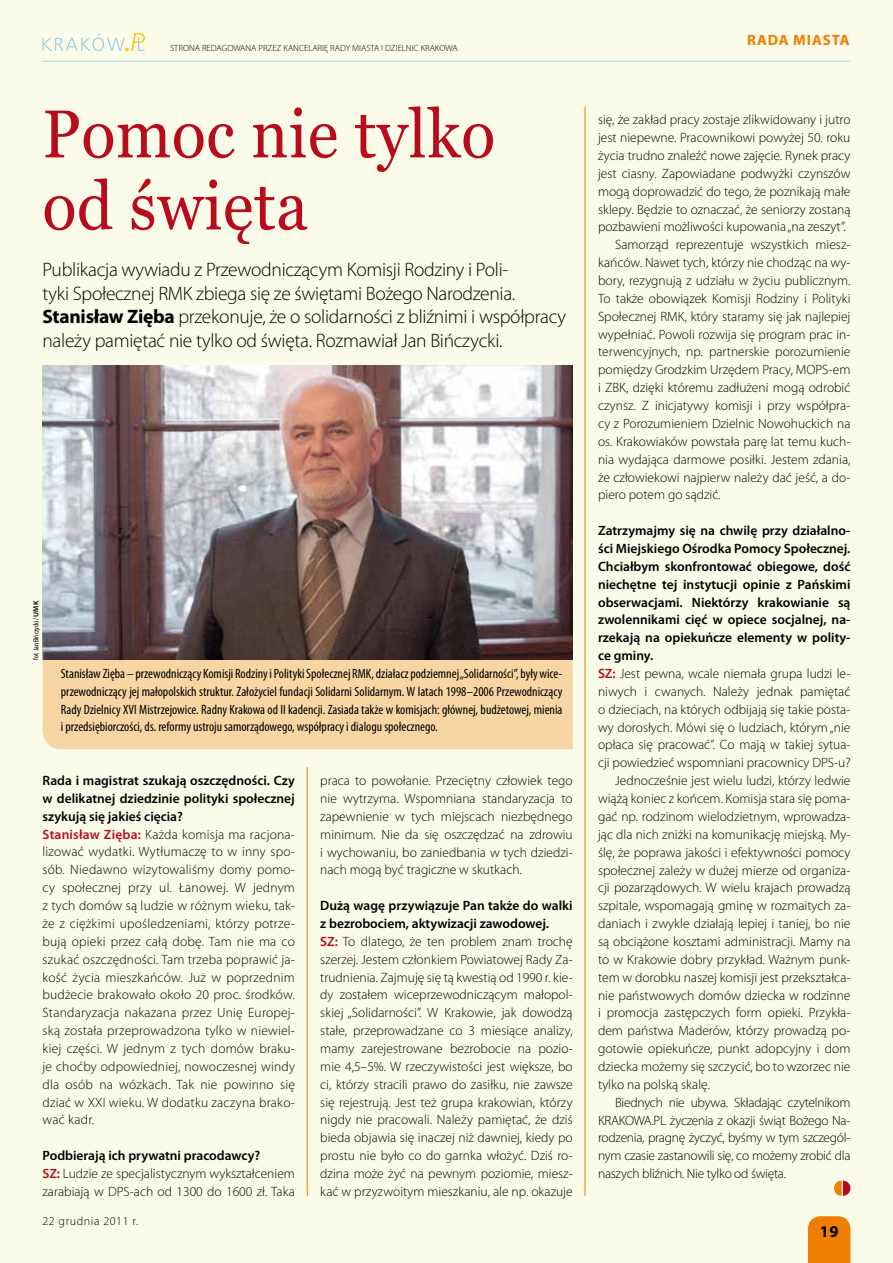
<style>
.page{position:relative;width:893px;height:1263px;background:#fbfbe9}
.page>*{position:absolute;margin:0;border:0;box-sizing:border-box;transform-origin:0 0}
.t1{font:67.5px/72px "Georgia";letter-spacing:.01em;color:#b80b1b;scale:.93 1}
.t2{font:300 19.5px/23.4px "Myriad Pro";letter-spacing:-.015em;color:#000}
.t3{font:700 16.5px "Myriad Pro";color:#000}
.t4{font:700 15px "Myriad Pro";color:#ee7f00}
.t5{font:300 13.5px/17.9px "Myriad Pro";color:#000}
.t6{font:condensed 13.5px/17.9px "Myriad Pro";color:#000;text-align:justify}
.t7{font:600 13.5px "Myriad Pro";color:#000}
.t8{font:300 13.5px "Myriad Pro";letter-spacing:-.02em;color:#000}
.t9{font:300 12px "Myriad Pro";letter-spacing:.05em;color:#000}
.t10{font:300 9px "Myriad Pro";color:#000}
.t11{font:condensed 7.5px "Myriad Pro";color:#000}
.s1{font-weight:700}
.s2{font-weight:600;font-stretch:normal}
.s3{font-weight:600}
.s4{font-weight:600;color:#b80b1b}
</style>
<div class="page">
<div style="left:808px;top:1216px;width:42px;height:47px;background:#ee7f00"></div>
<hr style="left:43px;top:61px;width:807px;height:1px;background:#a2daf4">
<svg style="left:43px;top:33px;width:102px;height:18px"></svg>
<svg style="left:834px;top:1180px;width:16px;height:16px"></svg>
<hr style="left:585px;top:106px;width:1px;height:1090px;background:#ee7f00">
<hr style="left:307px;top:767px;width:1px;height:429px;background:#ee7f00">
<div style="left:43px;top:553px;width:530px;height:196px;background:#f7d6a3"></div>
<img style="left:42px;top:366px;width:530px;height:294px">
<p class="t10" style="left:170px;top:42px;width:289px">STRONA REDAGOWANA PRZEZ KANCELARI Ę RADY MIASTA I DZI ELNIC KRAKOWA</p>
<h1 class="t1" style="left:43px;top:100px;width:488px">Pomoc nie tylko od święta</h1>
<p class="t2" style="left:42px;top:258px;width:525px">Publikacja wywiadu z Przewodniczącym Komisji Rodziny i Poli-<br>tyki Społecznej RMK zbiega się ze świętami Bożego Narodzenia.<br><span class="s1">STANISŁAW ZIĘBA</span> przekonuje, że o solidarności z bliźnimi i współpracy należy pamiętać nie tylko od święta. Rozmawiał Jan Bińczycki.</p>
<p class="t11" style="left:32px;top:660px;width:61px;rotate:-90deg">fot. Jan Bińczycki / <span class="s2">UMK</span></p>
<p class="t6" style="left:61px;top:664px;width:503px">Stanisław Zięba – przewodniczący Komisji Rodziny i Polityki Społecznej RMK, działacz podziemnej „Solidarności”, były wice&shy;przewodniczący jej małopolskich struktur. Założyciel fundacji Solidarni Solidarnym. W latach 1998–2006 Przewodniczący Rady Dzielnicy XVI Mistrzejowice. Radny Krakowa od II kadencji. Zasiada także w komisjach: głównej, budżetowej, mienia i przedsiębiorczości, ds. reformy ustroju samorządowego, współpracy i dialogu społecznego.</p>
<p class="t5" style="left:43px;top:771px;width:254px"><span class="s3">Rada i magistrat szukają oszczędności. Czy w delikatnej dziedzinie polityki społecznej szykują się jakieś cięcia?<br></span><span class="s4">Stanisław Zięba:</span> Każda komisja ma racjona&shy;lizować wydatki. Wytłumaczę to w inny spo&shy;sób. Niedawno wizytowaliśmy domy pomo&shy;cy społecznej przy ul. Łanowej. W jednym z tych domów są ludzie w różnym wieku, tak&shy;że z ciężkimi upośledzeniami, którzy potrze&shy;bują opieki przez całą dobę. Tam nie ma co szukać oszczędności. Tam trzeba poprawić ja&shy;kość życia mieszkańców. Już w poprzednim budżecie brakowało około 20 proc. środków.<br>Standaryzacja nakazana przez Unię Europej&shy;ską została przeprowadzona tylko w niewiel&shy;kiej części. W jednym z tych domów braku&shy;je choćby odpowiedniej, nowoczesnej windy dla osób na wózkach. Tak nie powinno się dziać w XXI wieku. W dodatku zaczyna brako&shy;wać kadr.</p>
<p class="t5" style="left:43px;top:1146px;width:254px"><span class="s3">Podbierają ich prywatni pracodawcy?<br></span><span class="s4">SZ:</span> Ludzie ze specjalistycznym wykształceniem zarabiają w DPS-ach od 1300 do 1600 zł. Taka</p>
<p class="t9" style="left:43px;top:1213px;width:97px">22 grudnia 2011 r.</p>
<p class="t5" style="left:320px;top:771px;width:254px;text-align:justify">praca to powołanie. Przeciętny człowiek tego nie wytrzyma. Wspomniana standaryzacja to zapewnienie w tych miejscach niezbędnego minimum. Nie da się oszczędzać na zdrowiu i wychowaniu, bo zaniedbania w tych dziedzi&shy;nach mogą być tragiczne w skutkach.</p>
<p class="t5" style="left:320px;top:896px;width:254px"><span class="s3">Dużą wagę przywiązuje Pan także do walki z bezrobociem, aktywizacji zawodowej.<br></span><span class="s4">SZ:</span> To dlatego, że ten problem znam trochę szerzej. Jestem członkiem Powiatowej Rady Za&shy;trudnienia. Zajmuję się tą kwestią od 1990 r. kie&shy;dy zostałem wiceprzewodniczącym małopol&shy;skiej „Solidarności”. W Krakowie, jak dowodzą stałe, przeprowadzane co 3 miesiące analizy, mamy zarejestrowane bezrobocie na pozio&shy;mie 4,5–5%. W rzeczywistości jest większe, bo ci, którzy stracili prawo do zasiłku, nie zawsze się rejestrują. Jest też grupa krakowian, którzy nigdy nie pracowali. Należy pamiętać, że dziś bieda objawia się inaczej niż dawniej, kiedy po prostu nie było co do garnka włożyć. Dziś ro&shy;dzina może żyć na pewnym poziomie, miesz&shy;kać w przyzwoitym mieszkaniu, ale np. okazuje</p>
<p class="t4" style="left:747px;top:30px;width:12px">RADA</p>
<p class="t4" style="left:793px;top:30px;width:11px">MIASTA</p>
<p class="t5" style="left:598px;top:111px;width:254px">się, że zakład pracy zostaje zlikwidowany i jutro</p>
<p class="t5" style="left:598px;top:129px;width:254px">jest niepewne. Pracownikowi powyżej 50. roku</p>
<p class="t5" style="left:598px;top:146px;width:254px">życia trudno znaleźć nowe zajęcie. Rynek pracy</p>
<p class="t5" style="left:598px;top:164px;width:254px">jest ciasny. Zapowiadane podwyżki czynszów</p>
<p class="t5" style="left:598px;top:182px;width:254px">mogą doprowadzić do tego, że poznikają małe</p>
<p class="t5" style="left:598px;top:200px;width:254px">sklepy. Będzie to oznaczać, że seniorzy zostaną</p>
<p class="t5" style="left:598px;top:218px;width:249px">pozbawieni możliwości kupowania „na zeszyt”.</p>
<p class="t5" style="left:615px;top:236px;width:237px">Samorząd reprezentuje wszystkich miesz-</p>
<p class="t5" style="left:598px;top:254px;width:254px">kańców. Nawet tych, którzy nie chodząc na wy-</p>
<p class="t5" style="left:598px;top:271px;width:254px">bory, rezygnują z udziału w życiu publicznym.</p>
<p class="t5" style="left:598px;top:289px;width:254px">To także obowiązek Komisji Rodziny i Polityki</p>
<p class="t5" style="left:598px;top:307px;width:254px">Społecznej RMK, który staramy się jak najlepiej</p>
<p class="t5" style="left:598px;top:325px;width:254px">wypełniać. Powoli rozwija się program prac in-</p>
<p class="t5" style="left:598px;top:343px;width:254px">terwencyjnych, np. partnerskie porozumienie</p>
<p class="t5" style="left:598px;top:361px;width:254px">pomiędzy Grodzkim Urzędem Pracy, MOPS-em</p>
<p class="t5" style="left:598px;top:379px;width:254px">i ZBK, dzięki któremu zadłużeni mogą odrobić</p>
<p class="t5" style="left:598px;top:396px;width:254px">czynsz. Z inicjatywy komisji i przy współpra-</p>
<p class="t5" style="left:598px;top:414px;width:254px">cy z Porozumieniem Dzielnic Nowohuckich na</p>
<p class="t5" style="left:598px;top:432px;width:254px">os. Krakowiaków powstała parę lat temu kuch-</p>
<p class="t5" style="left:598px;top:450px;width:254px">nia wydająca darmowe posiłki. Jestem zdania,</p>
<p class="t5" style="left:598px;top:468px;width:254px">że człowiekowi najpierw należy dać jeść, a do-</p>
<p class="t5" style="left:598px;top:486px;width:124px">piero potem go sądzić.</p>
<p class="t7" style="left:598px;top:522px;width:254px">Zatrzymajmy się na chwilę przy działalno-</p>
<p class="t7" style="left:598px;top:540px;width:254px">ści Miejskiego Ośrodka Pomocy Społecznej.</p>
<p class="t7" style="left:598px;top:558px;width:254px">Chciałbym skonfrontować obiegowe, dość</p>
<p class="t7" style="left:598px;top:576px;width:254px">niechętne tej instytucji opinie z Pańskimi</p>
<p class="t7" style="left:598px;top:593px;width:254px">obserwacjami. Niektórzy krakowianie są</p>
<p class="t7" style="left:598px;top:611px;width:254px">zwolennikami cięć w opiece socjalnej, na-</p>
<p class="t7" style="left:598px;top:629px;width:254px">rzekają na opiekuńcze elementy w polity-</p>
<p class="t7" style="left:598px;top:647px;width:57px">ce gminy.</p>
<p class="t5" style="left:598px;top:664px;width:254px"><span class="s4">SZ:</span> Jest pewna, wcale niemała grupa ludzi le-</p>
<p class="t5" style="left:598px;top:682px;width:254px">niwych i cwanych. Należy jednak pamiętać</p>
<p class="t5" style="left:598px;top:700px;width:254px">o dzieciach, na których odbijają się takie posta-</p>
<p class="t5" style="left:598px;top:718px;width:254px">wy dorosłych. Mówi się o ludziach, którym „nie</p>
<p class="t5" style="left:598px;top:736px;width:254px">opłaca się pracować”. Co mają w takiej sytua-</p>
<p class="t5" style="left:598px;top:754px;width:254px">cji powiedzieć wspomniani pracownicy DPS-u?</p>
<p class="t5" style="left:615px;top:772px;width:237px">Jednocześnie jest wielu ludzi, którzy ledwie</p>
<p class="t5" style="left:598px;top:789px;width:254px">wiążą koniec z końcem. Komisja stara się poma-</p>
<p class="t5" style="left:598px;top:807px;width:254px">gać np. rodzinom wielodzietnym, wprowadza-</p>
<p class="t5" style="left:598px;top:825px;width:254px">jąc dla nich zniżki na komunikację miejską. My-</p>
<p class="t5" style="left:598px;top:843px;width:254px">ślę, że poprawa jakości i efektywności pomocy</p>
<p class="t5" style="left:598px;top:861px;width:254px">społecznej zależy w dużej mierze od organiza-</p>
<p class="t5" style="left:598px;top:879px;width:254px">cji pozarządowych. W wielu krajach prowadzą</p>
<p class="t5" style="left:598px;top:897px;width:254px">szpitale, wspomagają gminę w rozmaitych za-</p>
<p class="t5" style="left:598px;top:914px;width:254px">daniach i zwykle działają lepiej i taniej, bo nie</p>
<p class="t5" style="left:598px;top:932px;width:254px">są obciążone kosztami administracji. Mamy na</p>
<p class="t5" style="left:598px;top:950px;width:254px">to w Krakowie dobry przykład. Ważnym punk-</p>
<p class="t5" style="left:598px;top:968px;width:254px">tem w dorobku naszej komisji jest przekształca-</p>
<p class="t5" style="left:598px;top:986px;width:254px">nie państwowych domów dziecka w rodzinne</p>
<p class="t5" style="left:598px;top:1004px;width:254px">i promocja zastępczych form opieki. Przykła-</p>
<p class="t5" style="left:598px;top:1022px;width:254px">dem państwa Maderów, którzy prowadzą po-</p>
<p class="t5" style="left:598px;top:1039px;width:254px">gotowie opiekuńcze, punkt adopcyjny i dom</p>
<p class="t5" style="left:598px;top:1057px;width:254px">dziecka możemy się szczycić, bo to wzorzec nie</p>
<p class="t5" style="left:598px;top:1075px;width:113px">tylko na polską skalę.</p>
<p class="t8" style="left:615px;top:1094px;width:237px">Biednych nie ubywa. Składając czytelnikom</p>
<p class="t8" style="left:598px;top:1112px;width:254px">KRAKOWA.PL życzenia z okazji świąt Bożego Na-</p>
<p class="t8" style="left:598px;top:1130px;width:254px">rodzenia, pragnę życzyć, byśmy w tym szczegól-</p>
<p class="t8" style="left:598px;top:1148px;width:254px">nym czasie zastanowili się, co możemy zrobić dla</p>
<p class="t8" style="left:598px;top:1165px;width:190px">naszych bliźnich. Nie tylko od święta.</p>
<p class="t3" style="left:820px;top:1221px;width:21px">19</p>
</div>
